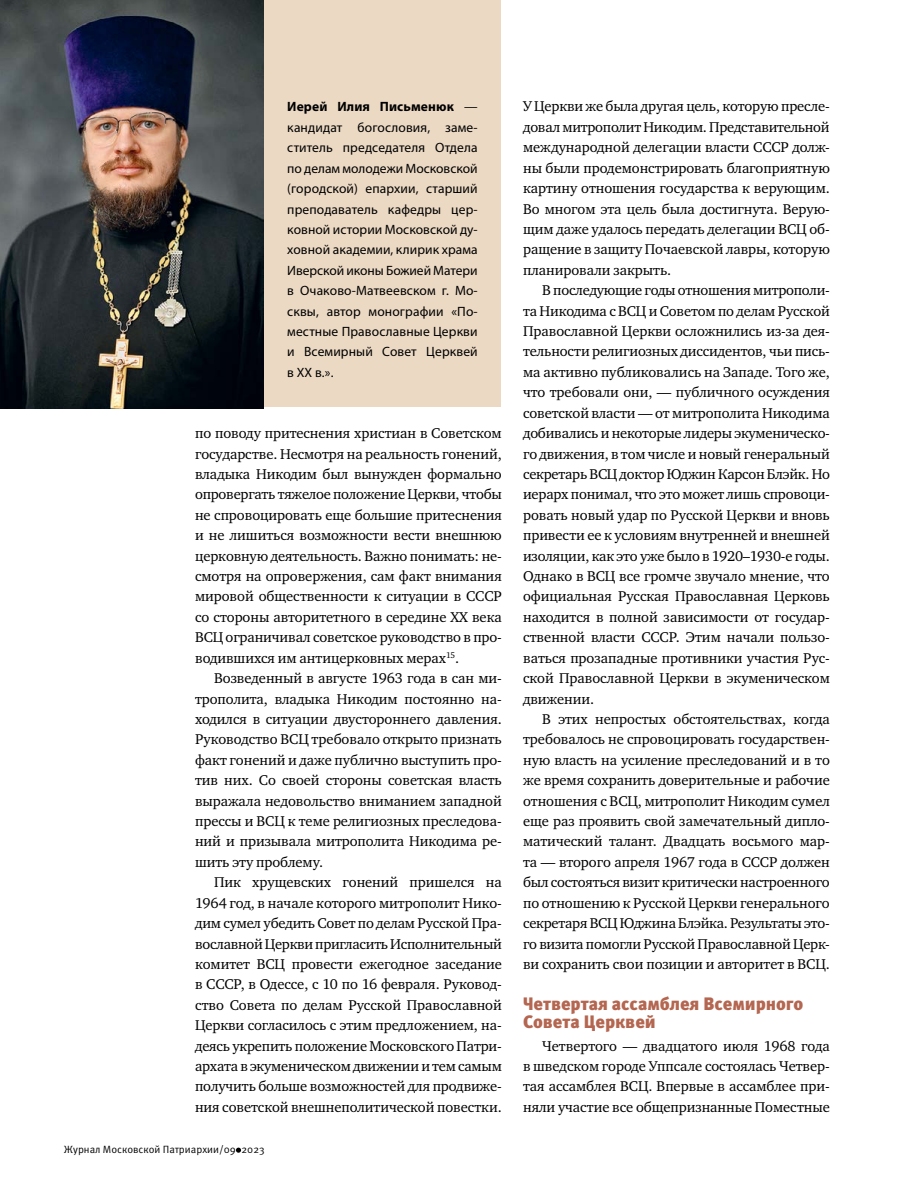
<style>
.page{position:relative;width:915px;height:1191px;background:#fff}
.page>*{position:absolute;margin:0;border:0;box-sizing:border-box;transform-origin:0 0}
.t1{font:900 18px/18px "Meta Pro";letter-spacing:-.005em;color:#b46650}
.t2{font:14.55px/20.4px "Charter ITC";letter-spacing:-.005em;color:#000;text-align:justify}
.t3{font:13.5px/20.4px "Myriad Pro";letter-spacing:.01em;color:#000;text-align:justify}
.t4{font:10.5px "Meta Pro";color:#000}
.s1{font-weight:700}
</style>
<div class="page">
<svg style="left:236px;top:1147px;width:5px;height:5px"></svg>
<div style="left:0;top:0;width:500px;height:406px;background:#ebd9c3"></div>
<img style="left:0;top:0;width:264px;height:408px">
<p class="t3" style="left:287px;top:97px;width:192px"><span class="s1">Иерей Илия Письменюк</span> — кандидат богословия, заме&shy;ститель председателя Отдела по делам молодежи Московской (городской) епархии, старший преподаватель кафедры цер&shy;ковной истории Московской ду&shy;ховной академии, клирик храма Иверской иконы Божией Матери в Очаково-Матвеевском г. Мо&shy;сквы, автор монографии «По&shy;местные Православные Церкви и Всемирный Совет Церквей в XX в.».</p>
<p class="t2" style="left:195px;top:423px;width:308px">по поводу притеснения христиан в Советском государстве. Несмотря на реальность гонений, владыка Никодим был вынужден формально опровергать тяжелое положение Церкви, чтобы не спровоцировать еще большие притеснения и не лишиться возможности вести внешнюю церковную деятельность. Важно понимать: не&shy;смотря на опровержения, сам факт внимания мировой общественности к ситуации в СССР со стороны авторитетного в середине XX века ВСЦ ограничивал советское руководство в про&shy;водившихся им антицерковных мерах<sup>15</sup>.</p>
<p class="t2" style="left:195px;top:668px;width:308px;text-indent:19px">Возведенный в августе 1963 года в сан ми&shy;трополита, владыка Никодим постоянно на&shy;ходился в ситуации двустороннего давления.<br>Руководство ВСЦ требовало открыто признать факт гонений и даже публично выступить про&shy;тив них. Со своей стороны советская власть выражала недовольство вниманием западной прессы и ВСЦ к теме религиозных преследова&shy;ний и призывала митрополита Никодима ре&shy;шить эту проблему.</p>
<p class="t2" style="left:195px;top:872px;width:308px;text-indent:19px">Пик хрущевских гонений пришелся на 1964 год, в начале которого митрополит Нико&shy;дим сумел убедить Совет по делам Русской Пра&shy;вославной Церкви пригласить Исполнительный комитет ВСЦ провести ежегодное заседание в СССР, в Одессе, с 10 по 16 февраля. Руковод&shy;ство Совета по делам Русской Православной Церкви согласилось с этим предложением, на&shy;деясь укрепить положение Московского Патри&shy;архата в экуменическом движении и тем самым получить больше возможностей для продвиже&shy;ния советской внешнеполитической повестки.</p>
<p class="t4" style="left:64px;top:1142px;width:202px">Журнал Московской Патриархии/09 2023</p>
<p class="t2" style="left:523px;top:96px;width:308px">У Церкви же была другая цель, которую пресле&shy;довал митрополит Никодим. Представительной международной делегации власти СССР долж&shy;ны были продемонстрировать благоприятную картину отношения государства к верующим.<br>Во многом эта цель была достигнута. Верую&shy;щим даже удалось передать делегации ВСЦ об&shy;ращение в защиту Почаевской лавры, которую планировали закрыть.</p>
<p class="t2" style="left:523px;top:280px;width:308px;text-indent:19px">В последующие годы отношения митрополи&shy;та Никодима с ВСЦ и Советом по делам Русской Православной Церкви осложнились из-за дея&shy;тельности религиозных диссидентов, чьи пись&shy;ма активно публиковались на Западе. Того же, что требовали они, — публичного осуждения советской власти — от митрополита Никодима добивались и некоторые лидеры экуменическо&shy;го движения, в том числе и новый генеральный секретарь ВСЦ доктор Юджин Карсон Блэйк. Но иерарх понимал, что это может лишь спровоци&shy;ровать новый удар по Русской Церкви и вновь привести ее к условиям внутренней и внешней изоляции, как это уже было в 1920–1930-е годы.<br>Однако в ВСЦ все громче звучало мнение, что официальная Русская Православная Церковь находится в полной зависимости от государ&shy;ственной власти СССР. Этим начали пользо&shy;ваться прозападные противники участия Рус&shy;ской Православной Церкви в экуменическом движении.</p>
<p class="t2" style="left:523px;top:709px;width:308px;text-indent:19px">В этих непростых обстоятельствах, когда требовалось не спровоцировать государствен&shy;ную власть на усиление преследований и в то же время сохранить доверительные и рабочие отношения с ВСЦ, митрополит Никодим сумел еще раз проявить свой замечательный дипло&shy;матический талант. Двадцать восьмого мар&shy;та — второго апреля 1967 года в СССР должен был состояться визит критически настроенного по отношению к Русской Церкви генерального секретаря ВСЦ Юджина Блэйка. Результаты это&shy;го визита помогли Русской Православной Церк&shy;ви сохранить свои позиции и авторитет в ВСЦ.</p>
<p class="t1" style="left:523px;top:995px;width:282px">Четвертая ассамблея Всемирного<br>Совета Церквей</p>
<p class="t2" style="left:523px;top:1035px;width:308px;text-indent:19px">Четвертого — двадцатого июля 1968 года в шведском городе Уппсале состоялась Четвер&shy;тая ассамблея ВСЦ. Впервые в ассамблее при&shy;няли участие все общепризнанные Поместные</p>
</div>
